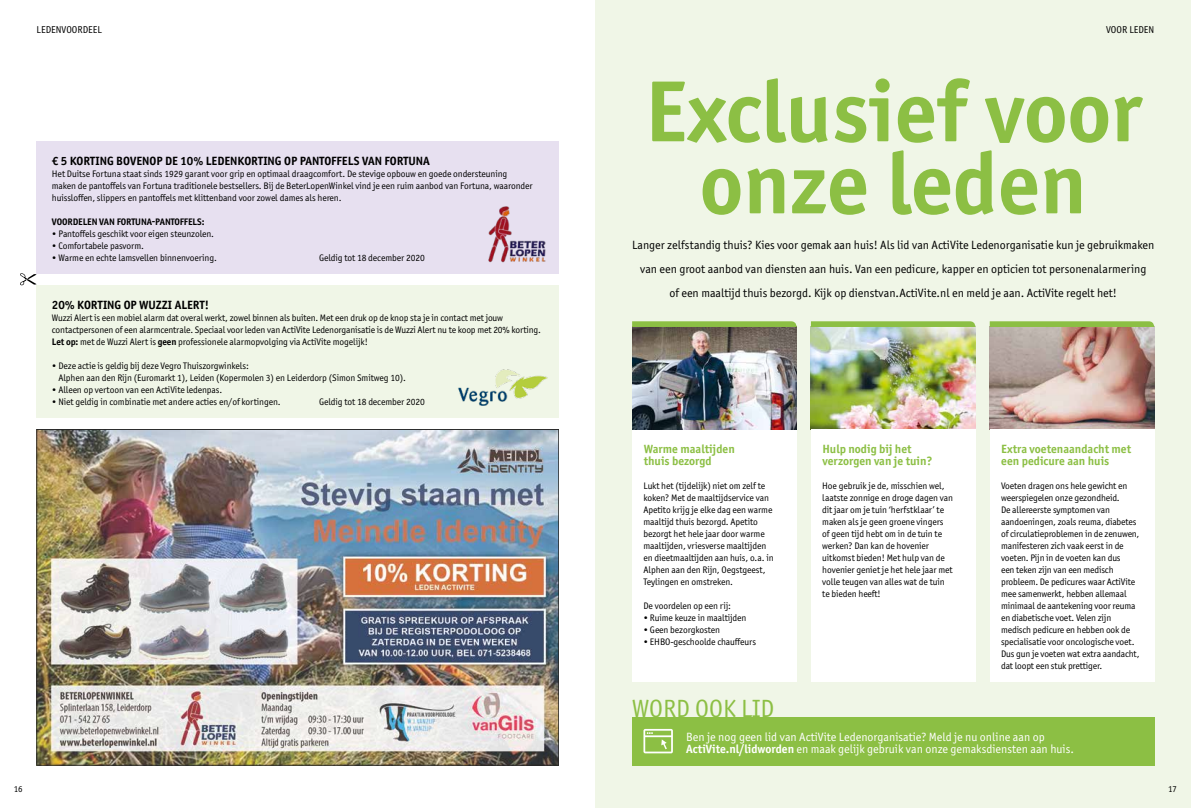
<style>
.page{position:relative;width:1191px;height:808px;background:#fff}
.page>*{position:absolute;margin:0;border:0;box-sizing:border-box;transform-origin:0 0}
.t1{font:700 87px/72px "Officina Sans ITC Pro";color:#8cbf44;text-align:center}
.t2{font:25px "Officina Sans ITC Pro";color:#8cbf44}
.t3{font:12px/24px "Officina Sans ITC Pro";color:#000;text-align:center}
.t4{font:12px/12px "Officina Sans ITC Pro";color:#fff}
.t5{font:700 12px/12px "Officina Sans ITC Pro";color:#8cbf44}
.t6{font:700 12px "Officina Sans ITC Pro";color:#000}
.t7{font:10px "Officina Sans ITC Pro";color:#000}
.t8{font:9.5px/12px "Officina Sans ITC Pro";letter-spacing:-.01em;color:#000}
.t9{font:700 9.5px "Officina Sans ITC Pro";letter-spacing:-.01em;color:#000}
.t10{font:9px "Officina Sans ITC Pro";color:#000}
.s1{font-weight:700}
</style>
<div class="page">
<div style="left:37px;top:141px;width:522px;height:132px;background:#e7e0f0"></div>
<div style="left:37px;top:285px;width:522px;height:132px;background:#f0f6e7"></div>
<div style="left:595px;top:0;width:596px;height:808px;background:#f0f6e7"></div>
<svg style="left:20px;top:273px;width:17px;height:12px"></svg>
<img style="left:488px;top:206px;width:58px;height:57px">
<img style="left:458px;top:369px;width:90px;height:36px">
<div style="left:632px;top:429px;width:164px;height:252px;background:#fff"></div>
<img style="left:811px;top:327px;width:164px;height:102px">
<img style="left:989px;top:327px;width:165px;height:102px">
<img style="left:632px;top:327px;width:164px;height:102px">
<div style="left:811px;top:429px;width:164px;height:252px;background:#fff"></div>
<div style="left:989px;top:429px;width:165px;height:252px;background:#fff"></div>
<div style="left:632px;top:717px;width:522px;height:48px;background:#8cbf44"></div>
<svg style="left:643px;top:729px;width:30px;height:24px"></svg>
<svg style="left:811px;top:321px;width:164px;height:6px"></svg>
<svg style="left:989px;top:321px;width:165px;height:6px"></svg>
<svg style="left:632px;top:321px;width:164px;height:6px"></svg>
<img style="left:39px;top:431px;width:518px;height:332px">
<p class="t7" style="left:37px;top:24px;width:67px">LEDENVOORDEEL</p>
<p class="t7" style="left:1106px;top:24px;width:50px">VOOR LEDEN</p>
<p class="t6" style="left:52px;top:154px;width:379px">€ 5 KORTING BOVENOP DE 10% LEDENKORTING OP PANTOFFELS VAN FORTUNA</p>
<p class="t8" style="left:52px;top:168px;width:482px">Het Duitse Fortuna staat sinds 1929 garant voor grip en optimaal draagcomfort. De stevige opbouw en goede ondersteuning maken de pantoffels van Fortuna traditionele bestsellers. Bij de BeterLopenWinkel vind je een ruim aanbod van Fortuna, waaronder huissloffen, slippers en pantoffels met klittenband voor zowel dames als heren.</p>
<p class="t9" style="left:52px;top:216px;width:154px">VOORDELEN VAN FORTUNA-PANTOFFELS:</p>
<p class="t8" style="left:52px;top:228px;width:164px">• Pantoffels geschikt voor eigen steunzolen.</p>
<p class="t8" style="left:52px;top:240px;width:94px">• Comfortabele pasvorm.</p>
<p class="t8" style="left:52px;top:252px;width:166px">• Warme en echte lamsvellen binnenvoering.</p>
<p class="t8" style="left:319px;top:252px;width:107px">Geldig tot 18 december 2020</p>
<p class="t6" style="left:52px;top:298px;width:158px">20% KORTING OP WUZZI ALERT!</p>
<p class="t8" style="left:52px;top:312px;width:490px">Wuzzi Alert is een mobiel alarm dat overal werkt, zowel binnen als buiten. Met een druk op de knop sta je in contact met jouw contactpersonen of een alarmcentrale. Speciaal voor leden van ActiVite Ledenorganisatie is de Wuzzi Alert nu te koop met 20% korting.<br><span class="s1">Let op:</span> met de Wuzzi Alert is <span class="s1">geen</span> professionele alarmopvolging via ActiVite mogelijk!</p>
<p class="t8" style="left:52px;top:360px;width:198px">• Deze actie is geldig bij deze Vegro Thuiszorgwinkels:</p>
<p class="t8" style="left:58px;top:372px;width:349px">Alphen aan den Rijn (Euromarkt 1), Leiden (Kopermolen 3) en Leiderdorp (Simon Smitweg 10).</p>
<p class="t8" style="left:52px;top:384px;width:172px">• Alleen op vertoon van een ActiVite ledenpas.</p>
<p class="t8" style="left:52px;top:396px;width:230px">• Niet geldig in combinatie met andere acties en/of kortingen.</p>
<p class="t8" style="left:319px;top:396px;width:107px">Geldig tot 18 december 2020</p>
<h1 class="t1" style="left:645px;top:75px;width:498px">Exclusief voor onze leden</h1>
<p class="t3" style="left:632px;top:233px;width:524px">Langer zelfstandig thuis? Kies voor gemak aan huis! Als lid van ActiVite Ledenorganisatie kun je gebruikmaken van een groot aanbod van diensten aan huis. Van een pedicure, kapper en opticien tot personenalarmering<br>of een maaltijd thuis bezorgd. Kijk op dienstvan.ActiVite.nl en meld je aan. ActiVite regelt het!</p>
<p class="t5" style="left:643px;top:443px;width:93px">Warme maaltijden thuis bezorgd</p>
<p class="t5" style="left:822px;top:443px;width:112px">Hulp nodig bij het verzorgen van je tuin?</p>
<p class="t5" style="left:1001px;top:443px;width:131px">Extra voetenaandacht met een pedicure aan huis</p>
<p class="t8" style="left:643px;top:480px;width:132px">Lukt het (tijdelijk) niet om zelf te koken? Met de maaltijdservice van Apetito krijg je elke dag een warme maaltijd thuis bezorgd. Apetito bezorgt het hele jaar door warme maaltijden, vriesverse maaltijden en dieetmaaltijden aan huis, o.a. in Alphen aan den Rijn, Oegstgeest, Teylingen en omstreken.</p>
<p class="t8" style="left:643px;top:600px;width:89px">De voordelen op een rij:</p>
<p class="t8" style="left:643px;top:612px;width:105px">• Ruime keuze in maaltijden</p>
<p class="t8" style="left:643px;top:624px;width:78px">• Geen bezorgkosten</p>
<p class="t8" style="left:643px;top:636px;width:114px">• EHBO-geschoolde chauffeurs</p>
<h2 class="t2" style="left:632px;top:694px;width:144px">WORD OOK LID</h2>
<p class="t8" style="left:822px;top:480px;width:132px">Hoe gebruik je de, misschien wel, laatste zonnige en droge dagen van dit jaar om je tuin ‘herfstklaar’ te maken als je geen groene vingers of geen tijd hebt om in de tuin te werken? Dan kan de hovenier uitkomst bieden! Met hulp van de hovenier geniet je het hele jaar met volle teugen van alles wat de tuin te bieden heeft!</p>
<p class="t8" style="left:1001px;top:480px;width:140px">Voeten dragen ons hele gewicht en weerspiegelen onze gezondheid.<br>De allereerste symptomen van aandoeningen, zoals reuma, diabetes of circulatieproblemen in de zenuwen, manifesteren zich vaak eerst in de voeten. Pijn in de voeten kan dus<br>een teken zijn van een medisch probleem. De pedicures waar ActiVite mee samenwerkt, hebben allemaal minimaal de aantekening voor reuma en diabetische voet. Velen zijn medisch pedicure en hebben ook de specialisatie voor oncologische voet.<br>Dus gun je voeten wat extra aandacht, dat loopt een stuk prettiger.</p>
<p class="t4" style="left:686px;top:731px;width:389px">Ben je nog geen lid van ActiVite Ledenorganisatie? Meld je nu online aan op<br><span class="s1">ActiVite.nl/lidworden</span> en maak gelijk gebruik van onze gemaksdiensten aan huis.</p>
<p class="t10" style="left:14px;top:784px;width:10px">16</p>
<p class="t10" style="left:1168px;top:784px;width:10px">17</p>
</div>
